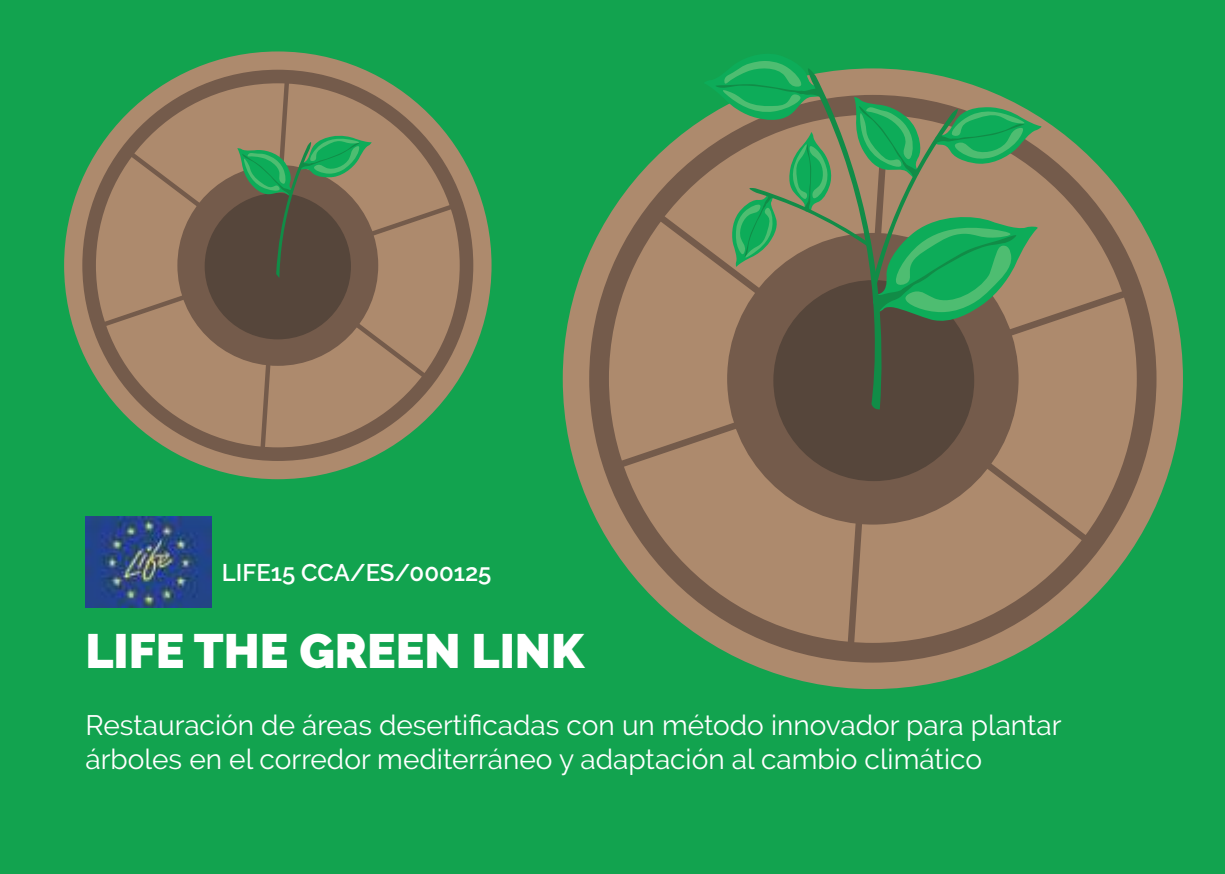
<style>
.page{position:relative;width:1225px;height:874px;background:#fff}
.page>*{position:absolute;margin:0;border:0;box-sizing:border-box;transform-origin:0 0}
.t1{font:900 48px "Raleway";color:#fff}
.t2{font:28px/33.6px "Raleway";color:#fff}
.t3{font:600 24px "Raleway";color:#fff}
</style>
<div class="page">
<div style="left:0;top:0;width:1225px;height:873px;background:#12a34f"></div>
<div style="left:563px;top:68px;width:620px;height:620px;background:#ad8a6d;border-radius:50%"></div>
<svg style="left:589px;top:95px;width:567px;height:567px;fill:#745b4b"></svg>
<svg style="left:652px;top:210px;width:443px;height:337px"></svg>
<svg style="left:612px;top:287px;width:523px;height:183px"></svg>
<div style="left:64px;top:51px;width:427px;height:428px;background:#ad8a6d;border-radius:50%"></div>
<div style="left:82px;top:70px;width:391px;height:390px;background:#745b4b;border-radius:50%"></div>
<div style="left:96px;top:83px;width:364px;height:364px;background:#ad8a6d;border-radius:50%"></div>
<svg style="left:126px;top:149px;width:305px;height:232px"></svg>
<svg style="left:98px;top:202px;width:361px;height:126px"></svg>
<div style="left:205px;top:193px;width:146px;height:146px;background:#56463b;border-radius:50%"></div>
<svg style="left:237px;top:77px;width:134px;height:379px"></svg>
<svg style="left:704px;top:61px;width:337px;height:594px"></svg>
<img style="left:85px;top:516px;width:126px;height:91px">
<p class="t3" style="left:222px;top:559px;width:271px">LIFE15 CCA/ES/000125</p>
<h1 class="t1" style="left:85px;top:622px;width:500px">LIFE THE GREEN LINK</h1>
<p class="t2" style="left:85px;top:708px;width:977px">Restauración de áreas desertificadas con un método innovador para plantar árboles en el corredor mediterráneo y adaptación al cambio climático</p>
</div>
